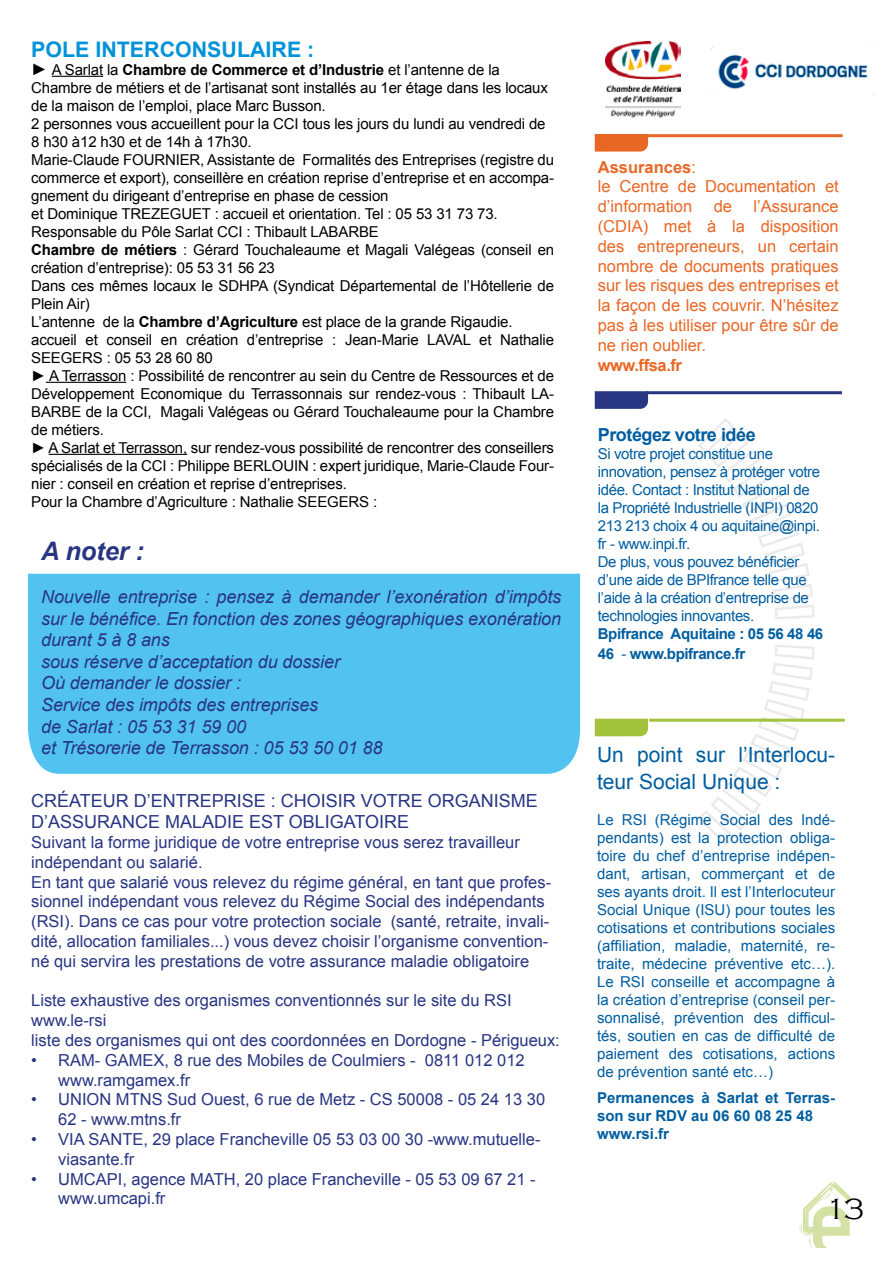
<style>
.page{position:relative;width:893px;height:1263px;background:#fff}
.page>*{position:absolute;margin:0;border:0;box-sizing:border-box;transform-origin:0 0}
.t1{font:300 30px "Copperplate Gothic";color:#000}
.t2{font:italic 700 25.5px "Arial";letter-spacing:-.005em;color:#283583}
.t3{font:700 21.45px "Arial";color:#0093d9}
.t4{font:21px/27px "Arial";color:#005ea0}
.t5{font:italic 18px/21.6px "Arial";letter-spacing:-.005em;color:#283583}
.t6{font:18px "Arial";color:#283583}
.t7{font:700 18px "Arial";letter-spacing:-.025em;color:#005ea0}
.t8{font:16.5px/19.8px "Arial";color:#283583}
.t9{font:16.5px/19.8px "Arial";color:#e96724}
.t10{font:700 16.5px "Arial";letter-spacing:-.025em;color:#e96724}
.t11{font:15px/18px "Arial";letter-spacing:-.01em;color:#000}
.t12{font:15px/18px "Arial";letter-spacing:-.025em;color:#005ea0;text-align:justify}
.t13{font:700 15px/18px "Arial";color:#005ea0}
.t14{font:700 15px/19.8px "Arial";letter-spacing:-.025em;color:#005ea0}
.s1{font-weight:700;font-size:16.5px}
.s2{font-weight:700}
.s3{font-weight:400}
</style>
<div class="page">
<svg style="left:799px;top:1182px;width:53px;height:67px"></svg>
<svg style="left:595px;top:719px;width:53px;height:17px"></svg>
<svg style="left:698px;top:418px;width:117px;height:201px"></svg>
<svg style="left:696px;top:645px;width:120px;height:201px"></svg>
<div style="left:28px;top:574px;width:552px;height:200px;background:#52c3f1"></div>
<svg style="left:595px;top:134px;width:53px;height:18px"></svg>
<svg style="left:595px;top:391px;width:53px;height:18px"></svg>
<hr style="left:647px;top:134px;width:196px;height:3px;background:#e96724">
<hr style="left:646px;top:391px;width:196px;height:3px;background:#283583">
<hr style="left:649px;top:719px;width:196px;height:3px;background:#a2c33b">
<img style="left:606px;top:42px;width:75px;height:76px">
<img style="left:710px;top:47px;width:164px;height:48px">
<hr style="left:52px;top:76px;width:51px;height:1px;background:#000">
<hr style="left:46px;top:382px;width:80px;height:1px;background:#000">
<hr style="left:49px;top:454px;width:138px;height:1px;background:#000">
<h3 class="t3" style="left:31px;top:35px;width:285px">POLE INTERCONSULAIRE :</h3>
<p class="t11" style="left:31px;top:61px;width:524px"><span class="s1">►</span> A Sarlat la <span class="s2">Chambre de Commerce et d’Industrie</span> et l’antenne de la Chambre de métiers et de l’artisanat sont installés au 1er étage dans les locaux de la maison de l’emploi, place Marc Busson.<br>2 personnes vous accueillent pour la CCI tous les jours du lundi au vendredi de 8 h30 à12 h30 et de 14h à 17h30.<br>Marie-Claude FOURNIER, Assistante de Formalités des Entreprises (registre du commerce et export), conseillère en création reprise d’entreprise et en accompa&shy;gnement du dirigeant d’entreprise en phase de cession<br>et Dominique TREZEGUET : accueil et orientation. Tel : 05 53 31 73 73.<br>Responsable du Pôle Sarlat CCI : Thibault LABARBE<br><span class="s2">Chambre de métiers</span> : Gérard Touchaleaume et Magali Valégeas (conseil en création d’entreprise): 05 53 31 56 23<br>Dans ces mêmes locaux le SDHPA (Syndicat Départemental de l’Hôtellerie de Plein Air)<br>L’antenne de la <span class="s2">Chambre d’Agriculture</span> est place de la grande Rigaudie. accueil et conseil en création d’entreprise : Jean-Marie LAVAL et Nathalie SEEGERS : 05 53 28 60 80<br><span class="s2">►</span> A Terrasson : Possibilité de rencontrer au sein du Centre de Ressources et de Développement Economique du Terrassonnais sur rendez-vous : Thibault LA-BARBE de la CCI, Magali Valégeas ou Gérard Touchaleaume pour la Chambre de métiers.<br><span class="s2">►</span> A Sarlat et Terrasson, sur rendez-vous possibilité de rencontrer des conseillers spécialisés de la CCI : Philippe BERLOUIN : expert juridique, Marie-Claude Four&shy;nier : conseil en création et reprise d’entreprises.<br>Pour la Chambre d’Agriculture : Nathalie SEEGERS :</p>
<h2 class="t2" style="left:41px;top:534px;width:104px">A noter :</h2>
<p class="t5" style="left:41px;top:586px;width:522px">Nouvelle entreprise : pensez à demander l’exonération d’impôts sur le bénéfice. En fonction des zones géographiques exonération durant 5 à 8 ans<br>sous réserve d’acceptation du dossier<br>Où demander le dossier :<br>Service des impôts des entreprises<br>de Sarlat : 05 53 31 59 00<br>et Trésorerie de Terrasson : 05 53 50 01 88</p>
<p class="t6" style="left:31px;top:788px;width:51px">Créateur</p>
<p class="t6" style="left:134px;top:788px;width:30px">d’entreprise</p>
<p class="t6" style="left:271px;top:788px;width:35px">: Choisir</p>
<p class="t6" style="left:361px;top:788px;width:14px">votre</p>
<p class="t6" style="left:428px;top:788px;width:14px">organisme</p>
<p class="t6" style="left:31px;top:810px;width:31px">d’assurance</p>
<p class="t6" style="left:165px;top:810px;width:12px">maladie</p>
<p class="t6" style="left:249px;top:810px;width:13px">est</p>
<p class="t6" style="left:289px;top:810px;width:12px">obligatoire</p>
<p class="t8" style="left:31px;top:832px;width:522px">Suivant la forme juridique de votre entreprise vous serez travailleur indépendant ou salarié.<br>En tant que salarié vous relevez du régime général, en tant que profes&shy;sionnel indépendant vous relevez du Régime Social des indépendants (RSI). Dans ce cas pour votre protection sociale (santé, retraite, invali&shy;dité, allocation familiales...) vous devez choisir l’organisme convention&shy;né qui servira les prestations de votre assurance maladie obligatoire</p>
<p class="t8" style="left:31px;top:991px;width:530px">Liste exhaustive des organismes conventionnés sur le site du RSI www.le-rsi<br>liste des organismes qui ont des coordonnées en Dordogne - Périgueux:</p>
<p class="t8" style="left:58px;top:1050px;width:468px;text-indent:-27px">• RAM- GAMEX, 8 rue des Mobiles de Coulmiers - 0811 012 012 www.ramgamex.fr</p>
<p class="t8" style="left:58px;top:1090px;width:488px;text-indent:-27px">• UNION MTNS Sud Ouest, 6 rue de Metz - CS 50008 - 05 24 13 30<br>62 - www.mtns.fr</p>
<p class="t8" style="left:58px;top:1129px;width:484px;text-indent:-27px">• VIA SANTE, 29 place Francheville 05 53 03 00 30 -www.mutuelle&shy;viasante.fr</p>
<p class="t8" style="left:58px;top:1169px;width:479px;text-indent:-27px">• UMCAPI, agence MATH, 20 place Francheville - 05 53 09 67 21 - www.umcapi.fr</p>
<p class="t9" style="left:598px;top:157px;width:242px"><span class="s2">Assurances</span>:<br>le Centre de Documentation et d’information</p>
<p class="t9" style="left:598px;top:197px;width:242px;text-align:justify;text-indent:156px">l’Assurance (CDIA) met à la disposition des entrepreneurs, un certain nombre de documents pratiques sur les risques des entreprises et la façon de les couvrir. N’hésitez pas à les utiliser pour être sûr de ne rien oublier.</p>
<p class="t10" style="left:598px;top:354px;width:86px">www.ffsa.fr</p>
<p class="t9" style="left:714px;top:197px;width:20px">de</p>
<p class="t7" style="left:598px;top:423px;width:159px">Protégez votre idée</p>
<p class="t12" style="left:598px;top:445px;width:224px;text-align:left">Si votre projet constitue une innovation, pensez à protéger votre idée. Contact : Institut National de la Propriété Industrielle (INPI) 0820<br>213 213 choix 4 ou aquitaine@inpi. fr - www.inpi.fr.<br>De plus, vous pouvez bénéficier d’une aide de BPIfrance telle que l’aide à la création d’entreprise de technologies innovantes.</p>
<p class="t14" style="left:598px;top:624px;width:227px">Bpifrance Aquitaine : 05 56 48 46<br>46 <span class="s3">-</span> www.bpifrance.fr</p>
<h3 class="t4" style="left:597px;top:742px;width:240px">Un point sur l’Interlocu&shy;teur Social Unique :</h3>
<p class="t12" style="left:597px;top:811px;width:240px">Le RSI (Régime Social des Indé&shy;pendants) est la protection obliga&shy;toire du chef d’entreprise indépen&shy;dant, artisan, commerçant et de ses ayants droit. Il est l’Interlocuteur Social Unique (ISU) pour toutes les cotisations et contributions sociales (affiliation, maladie, maternité, re&shy;traite, médecine préventive etc…).<br>Le RSI conseille et accompagne à la création d’entreprise (conseil per&shy;sonnalisé, prévention des difficul&shy;tés, soutien en cas de difficulté de paiement des cotisations, actions de prévention santé etc…)</p>
<p class="t13" style="left:597px;top:1089px;width:240px">Permanences à Sarlat et Terras&shy;son sur RDV au 06 60 08 25 48 www.rsi.fr</p>
<h1 class="t1" style="left:825px;top:1193px;width:41px">13</h1>
</div>
